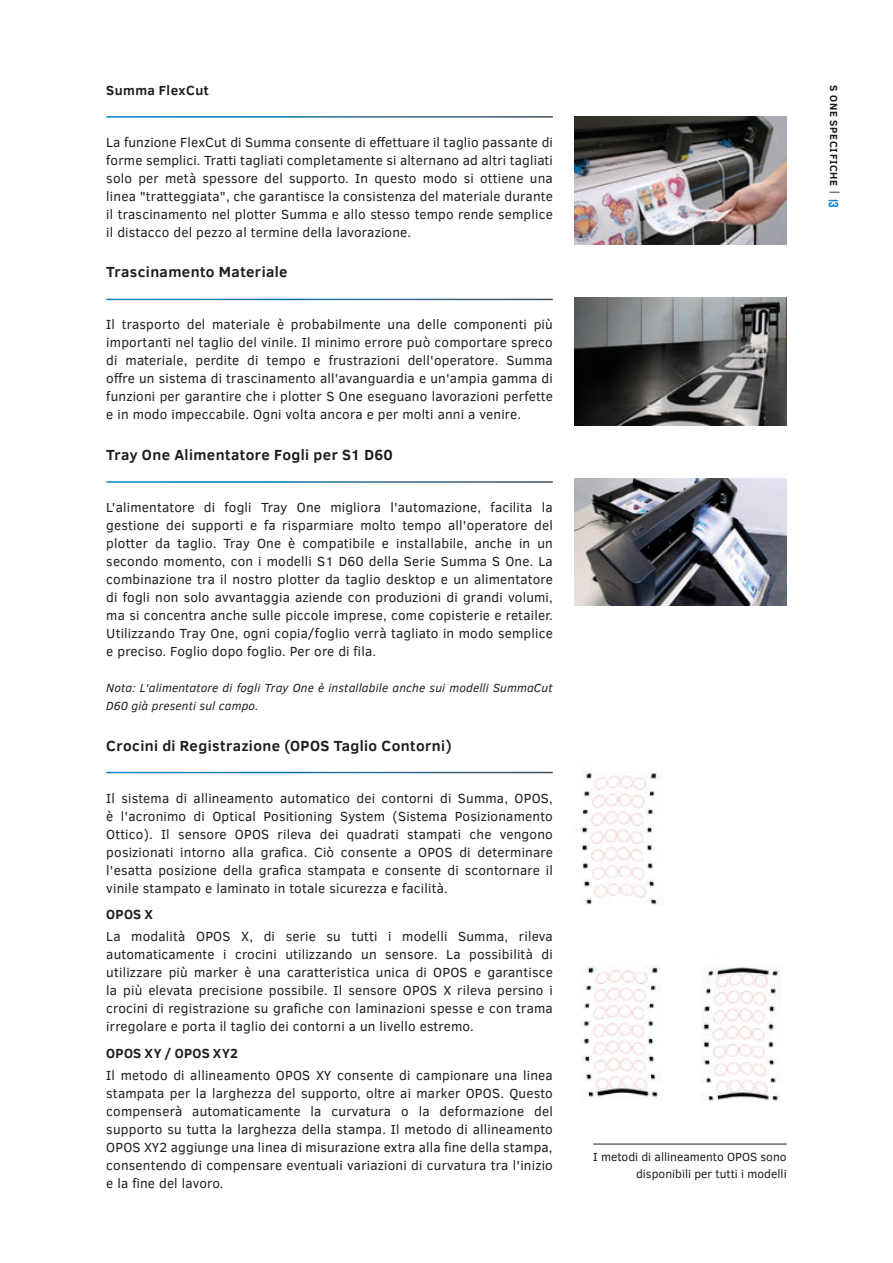
<style>
.page{position:relative;width:893px;height:1263px;background:#fff}
.page>*{position:absolute;margin:0;border:0;box-sizing:border-box;transform-origin:0 0}
.t1{font:700 15px "Clear Sans";letter-spacing:.03em;color:#1d1d1b}
.t2{font:13.5px/18px "Clear Sans";letter-spacing:.015em;color:#1d1d1b;text-align:justify}
.t3{font:700 13.5px "Clear Sans";letter-spacing:.03em;color:#1d1d1b}
.t4{font:italic 12px/18px "Clear Sans";letter-spacing:.015em;color:#1d1d1b}
.t5{font:12px/16.5px "Clear Sans";color:#1d1d1b;text-align:right}
.t6{font:700 10.5px "Clear Sans";letter-spacing:.06em;color:#1d1d1b}
.s1{font-weight:400}
.s2{font-family:"Rift";font-size:13.5px;color:#0083cb}
</style>
<div class="page">
<img style="left:574px;top:117px;width:213px;height:127px">
<img style="left:574px;top:298px;width:213px;height:127px">
<img style="left:574px;top:478px;width:213px;height:128px">
<img style="left:581px;top:771px;width:79px;height:134px">
<img style="left:581px;top:965px;width:81px;height:135px">
<img style="left:701px;top:965px;width:80px;height:136px">
<hr style="left:593px;top:1144px;width:194px;height:1px;background:#1d1d1b">
<p class="t3" style="left:106px;top:80px;width:104px">Summa FlexCut</p>
<p class="t2" style="left:106px;top:133px;width:448px">La funzione FlexCut di Summa consente di effettuare il taglio passante di forme semplici. Tratti tagliati completamente si alternano ad altri tagliati solo per metà spessore del supporto. In questo modo si ottiene una linea "tratteggiata", che garantisce la consistenza del materiale durante il trascinamento nel plotter Summa e allo stesso tempo rende semplice il distacco del pezzo al termine della lavorazione.</p>
<p class="t1" style="left:106px;top:261px;width:183px">Trascinamento Materiale</p>
<p class="t2" style="left:106px;top:316px;width:448px">Il trasporto del materiale è probabilmente una delle componenti più importanti nel taglio del vinile. Il minimo errore può comportare spreco di materiale, perdite di tempo e frustrazioni dell'operatore. Summa offre un sistema di trascinamento all'avanguardia e un'ampia gamma di funzioni per garantire che i plotter S One eseguano lavorazioni perfette e in modo impeccabile. Ogni volta ancora e per molti anni a venire.</p>
<p class="t1" style="left:106px;top:444px;width:288px">Tray One Alimentatore Fogli per S1 D60</p>
<p class="t2" style="left:106px;top:498px;width:448px">L'alimentatore di fogli Tray One migliora l'automazione, facilita la gestione dei supporti e fa risparmiare molto tempo all'operatore del plotter da taglio. Tray One è compatibile e installabile, anche in un secondo momento, con i modelli S1 D60 della Serie Summa S One. La combinazione tra il nostro plotter da taglio desktop e un alimentatore di fogli non solo avvantaggia aziende con produzioni di grandi volumi, ma si concentra anche sulle piccole imprese, come copisterie e retailer.<br>Utilizzando Tray One, ogni copia/foglio verrà tagliato in modo semplice e preciso. Foglio dopo foglio. Per ore di fila.</p>
<p class="t4" style="left:106px;top:679px;width:448px">Nota: L'alimentatore di fogli Tray One è installabile anche sui modelli SummaCut<br>D60 già presenti sul campo.</p>
<p class="t1" style="left:106px;top:734px;width:347px">Crocini di Registrazione (OPOS Taglio Contorni)</p>
<p class="t2" style="left:106px;top:789px;width:448px">Il sistema di allineamento automatico dei contorni di Summa, OPOS, è l'acronimo di Optical Positioning System (Sistema Posizionamento Ottico). Il sensore OPOS rileva dei quadrati stampati che vengono posizionati intorno alla grafica. Ciò consente a OPOS di determinare l'esatta posizione della grafica stampata e consente di scontornare il vinile stampato e laminato in totale sicurezza e facilità.</p>
<p class="t3" style="left:106px;top:904px;width:48px">OPOS X</p>
<p class="t2" style="left:106px;top:927px;width:448px">La modalità OPOS X, di serie su tutti i modelli Summa, rileva automaticamente i crocini utilizzando un sensore. La possibilità di utilizzare più marker è una caratteristica unica di OPOS e garantisce la più elevata precisione possibile. Il sensore OPOS X rileva persino i crocini di registrazione su grafiche con laminazioni spesse e con trama irregolare e porta il taglio dei contorni a un livello estremo.</p>
<p class="t3" style="left:106px;top:1043px;width:133px">OPOS XY / OPOS XY2</p>
<p class="t2" style="left:106px;top:1066px;width:448px">Il metodo di allineamento OPOS XY consente di campionare una linea stampata per la larghezza del supporto, oltre ai marker OPOS. Questo compenserà automaticamente la curvatura o la deformazione del supporto su tutta la larghezza della stampa. Il metodo di allineamento OPOS XY2 aggiunge una linea di misurazione extra alla fine della stampa, consentendo di compensare eventuali variazioni di curvatura tra l'inizio e la fine del lavoro.</p>
<p class="t5" style="left:593px;top:1149px;width:195px">I metodi di allineamento OPOS sono disponibili per tutti i modelli</p>
<p class="t6" style="left:842px;top:85px;width:124px;rotate:90deg">S One SPECIFICHE <span class="s1">|</span> <span class="s2">13</span></p>
</div>
